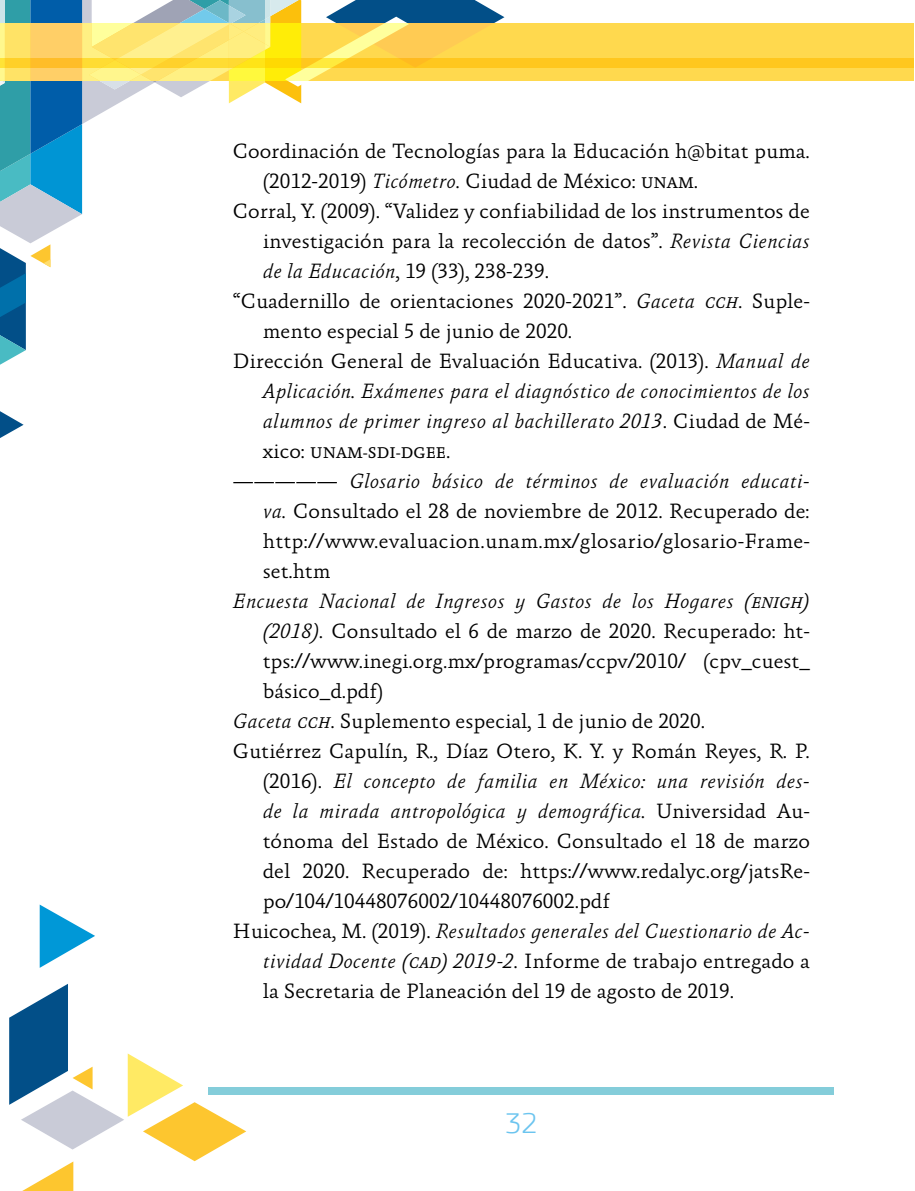
<style>
.page{position:relative;width:915px;height:1191px;background:#fff}
.page>*{position:absolute;margin:0;border:0;box-sizing:border-box;transform-origin:0 0}
.t1{font:300 30px "PF Square Sans Pro";color:#6bc4ef}
.t2{font:300 21px "Absara TF";color:#000}
.t3{font:italic 300 21px "Absara TF";color:#000}
.t4{font:15.75px "Absara TF";color:#000}
.s1{font-style:italic}
.s2{font-weight:400;font-size:15.75px}
.s3{font-weight:400;font-style:italic;font-size:15.75px}
.s4{font-style:normal}
.s5{font-weight:300;font-size:21px}
</style>
<div class="page">
<div style="left:0;top:23px;width:913px;height:57px;background:#ffd94e"></div>
<div style="left:209px;top:1087px;width:624px;height:8px;background:#84cdda"></div>
<svg style="left:82px;top:0;width:220px;height:196px"></svg>
<svg style="left:0;top:411px;width:24px;height:27px"></svg>
<svg style="left:0;top:0;width:82px;height:365px"></svg>
<svg style="left:89px;top:0;width:415px;height:103px"></svg>
<svg style="left:40px;top:904px;width:55px;height:64px"></svg>
<svg style="left:9px;top:984px;width:237px;height:207px"></svg>
<svg style="left:0;top:58px;width:913px;height:10px;background:#fc2"></svg>
<p class="t2" style="left:233px;top:138px;width:578px">Coordinación de Tecnologías para la Educación h@bitat puma.</p>
<p class="t2" style="left:263px;top:168px;width:436px">(2012-2019) <span class="s1">Ticómetro.</span> Ciudad de México: <span class="s2">UNAM</span>.</p>
<p class="t2" style="left:233px;top:198px;width:578px">Corral, Y. (2009). “Validez y confiabilidad de los instrumentos de</p>
<p class="t2" style="left:263px;top:228px;width:548px">investigación para la recolección de datos”. <span class="s1">Revista Ciencias</span></p>
<p class="t2" style="left:263px;top:258px;width:287px"><span class="s1">de la Educación</span>, 19 (33), 238-239.</p>
<p class="t2" style="left:233px;top:288px;width:578px">“Cuadernillo de orientaciones 2020-2021”. <span class="s1">Gaceta</span> <span class="s3">CCH</span>. Suple-</p>
<p class="t2" style="left:263px;top:318px;width:311px">mento especial 5 de junio de 2020.</p>
<p class="t2" style="left:233px;top:348px;width:578px">Dirección General de Evaluación Educativa. (2013). <span class="s1">Manual de</span></p>
<p class="t3" style="left:263px;top:378px;width:548px">Aplicación. Exámenes para el diagnóstico de conocimientos de los</p>
<p class="t3" style="left:263px;top:408px;width:548px">alumnos de primer ingreso al bachillerato 2013<span class="s4">. Ciudad de Mé-</span></p>
<p class="t4" style="left:263px;top:443px;width:189px"><span class="s5">xico:</span> UNAM-SDI-DGEE<span class="s5">.</span></p>
<p class="t3" style="left:233px;top:468px;width:578px"><span class="s4">—————</span> Glosario básico de términos de evaluación educati-</p>
<p class="t2" style="left:263px;top:498px;width:548px"><span class="s1">va.</span> Consultado el 28 de noviembre de 2012. Recuperado de:</p>
<p class="t2" style="left:263px;top:528px;width:548px">http://www.evaluacion.unam.mx/glosario/glosario-Frame-</p>
<p class="t2" style="left:263px;top:558px;width:69px">set.htm</p>
<p class="t3" style="left:233px;top:588px;width:578px">Encuesta Nacional de Ingresos y Gastos de los Hogares (<span class="s2">ENIGH</span>)</p>
<p class="t2" style="left:263px;top:618px;width:548px"><span class="s1">(2018).</span> Consultado el 6 de marzo de 2020. Recuperado: ht-</p>
<p class="t2" style="left:263px;top:648px;width:548px">tps://www.inegi.org.mx/programas/ccpv/2010/ (cpv_cuest_</p>
<p class="t2" style="left:263px;top:678px;width:122px">básico_d.pdf)</p>
<p class="t2" style="left:233px;top:708px;width:473px"><span class="s1">Gaceta</span> <span class="s3">CCH</span>. Suplemento especial, 1 de junio de 2020.</p>
<p class="t2" style="left:233px;top:738px;width:578px">Gutiérrez Capulín, R., Díaz Otero, K. Y. y Román Reyes, R. P.</p>
<p class="t3" style="left:263px;top:768px;width:548px"><span class="s4">(2016).</span> El concepto de familia en México: una revisión des-</p>
<p class="t3" style="left:263px;top:798px;width:548px">de la mirada antropológica y demográfica. <span class="s4">Universidad Au-</span></p>
<p class="t2" style="left:263px;top:828px;width:548px">tónoma del Estado de México. Consultado el 18 de marzo</p>
<p class="t2" style="left:263px;top:858px;width:548px">del 2020. Recuperado de: https://www.redalyc.org/jatsRe-</p>
<p class="t2" style="left:263px;top:888px;width:349px">po/104/10448076002/10448076002.pdf</p>
<p class="t3" style="left:233px;top:918px;width:578px"><span class="s4">Huicochea, M. (2019).</span> Resultados generales del Cuestionario de Ac-</p>
<p class="t2" style="left:263px;top:948px;width:548px"><span class="s1">tividad Docente (</span><span class="s3">CAD</span><span class="s1">) 2019-2.</span> Informe de trabajo entregado a</p>
<p class="t2" style="left:263px;top:978px;width:472px">la Secretaria de Planeación del 19 de agosto de 2019.</p>
<h1 class="t1" style="left:505px;top:1105px;width:34px">32</h1>
</div>
